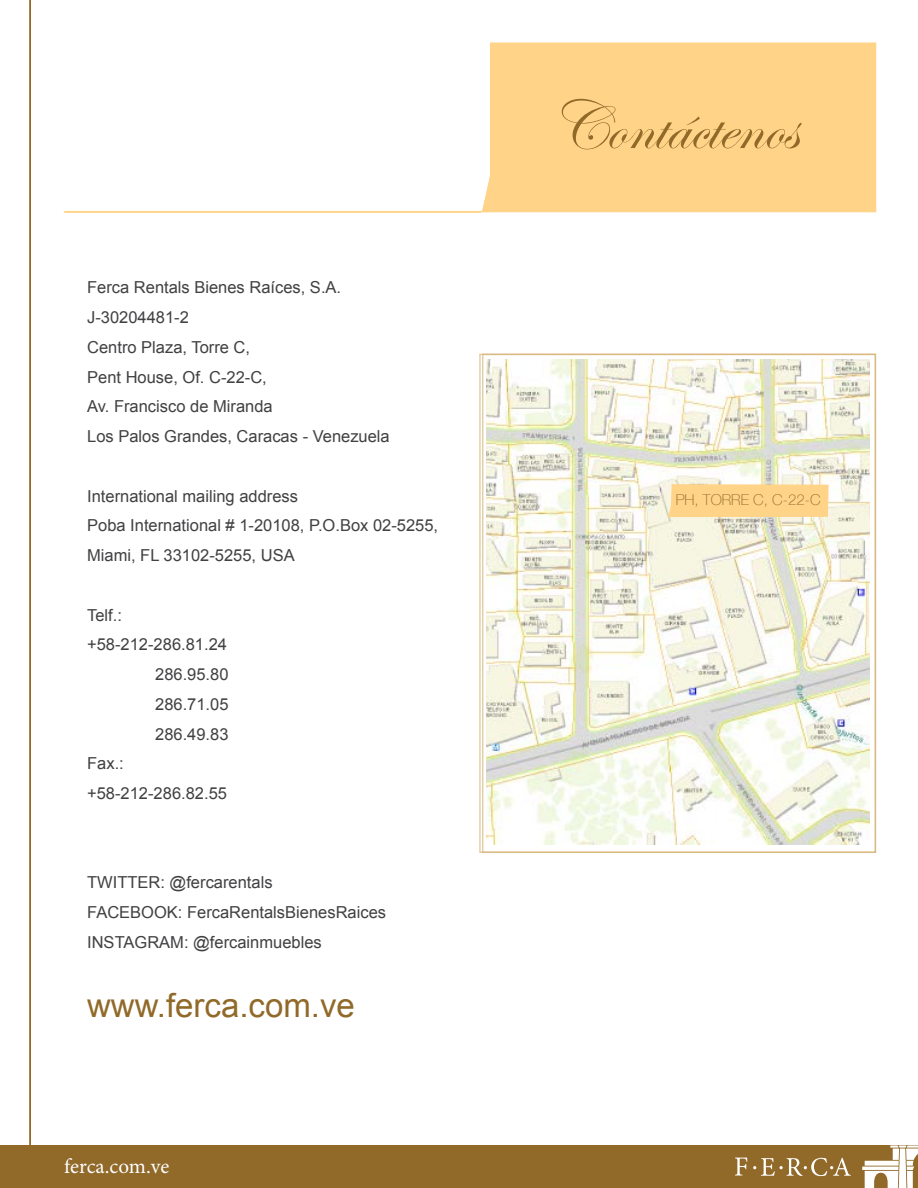
<style>
.page{position:relative;width:918px;height:1188px;background:#fff}
.page>*{position:absolute;margin:0;border:0;box-sizing:border-box;transform-origin:0 0}
.t1{font:70.5px "Edwardian Script ITC";color:#916928}
.t2{font:33px "Arial";color:#916928}
.t3{font:21px "Minion Pro";letter-spacing:-.01em;color:#fff}
.t4{font:16.5px/29.7px "Arial";color:#414042}
.t5{font:100 15px "Helvetica Neue LT Com";color:#916928}
</style>
<div class="page">
<hr style="left:64px;top:211px;width:417px;height:2px;background:#ffd388">
<div style="left:0;top:1145px;width:918px;height:43px;background:#916928"></div>
<svg style="left:735px;top:1158px;width:12px;height:18px"></svg>
<svg style="left:753px;top:1158px;width:98px;height:18px"></svg>
<hr style="left:862px;top:1167px;width:37px;height:3px;background:#fff">
<svg style="left:865px;top:1145px;width:53px;height:43px"></svg>
<div style="left:482px;top:43px;width:394px;height:169px;background:#ffd388"></div>
<hr style="left:29px;top:0;width:2px;height:1145px;background:#916928">
<hr style="left:64px;top:211px;width:419px;height:1px;background:#ffd388">
<img style="left:487px;top:360px;width:381px;height:484px">
<div style="left:668px;top:484px;width:161px;height:33px;background:#ffd388"></div>
<div style="left:479px;top:354px;width:397px;height:499px;border:2px solid #fff"></div>
<p class="t4" style="left:87px;top:273px;width:304px">Ferca Rentals Bienes Raíces, S.A.<br>J-30204481-2<br>Centro Plaza, Torre C,<br>Pent House, Of. C-22-C,<br>Av. Francisco de Miranda<br>Los Palos Grandes, Caracas - Venezuela</p>
<p class="t4" style="left:87px;top:481px;width:353px">International mailing address<br>Poba International # 1-20108, P.O.Box 02-5255,<br>Miami, FL 33102-5255, USA</p>
<p class="t4" style="left:87px;top:600px;width:36px">Telf.:</p>
<p class="t4" style="left:87px;top:630px;width:141px">+58-212-286.81.24</p>
<p class="t4" style="left:155px;top:660px;width:75px">286.95.80</p>
<p class="t4" style="left:155px;top:690px;width:75px">286.71.05</p>
<p class="t4" style="left:155px;top:719px;width:75px">286.49.83</p>
<p class="t4" style="left:87px;top:749px;width:38px">Fax.:</p>
<p class="t4" style="left:87px;top:779px;width:141px">+58-212-286.82.55</p>
<p class="t4" style="left:87px;top:868px;width:300px">TWITTER: @fercarentals<br>FACEBOOK: FercaRentalsBienesRaices<br>INSTAGRAM: @fercainmuebles</p>
<h2 class="t2" style="left:87px;top:984px;width:269px">www.ferca.com.ve</h2>
<p class="t3" style="left:64px;top:1152px;width:107px">ferca.com.ve</p>
<h1 class="t1" style="left:549px;top:88px;width:249px">Contáctenos</h1>
<p class="t5" style="left:676px;top:490px;width:38px">PH, TORRE</p>
<p class="t5" style="left:753px;top:490px;width:69px">C, C-22-C</p>
<p class="t5" style="left:703px;top:490px;width:11px">R</p>
</div>
